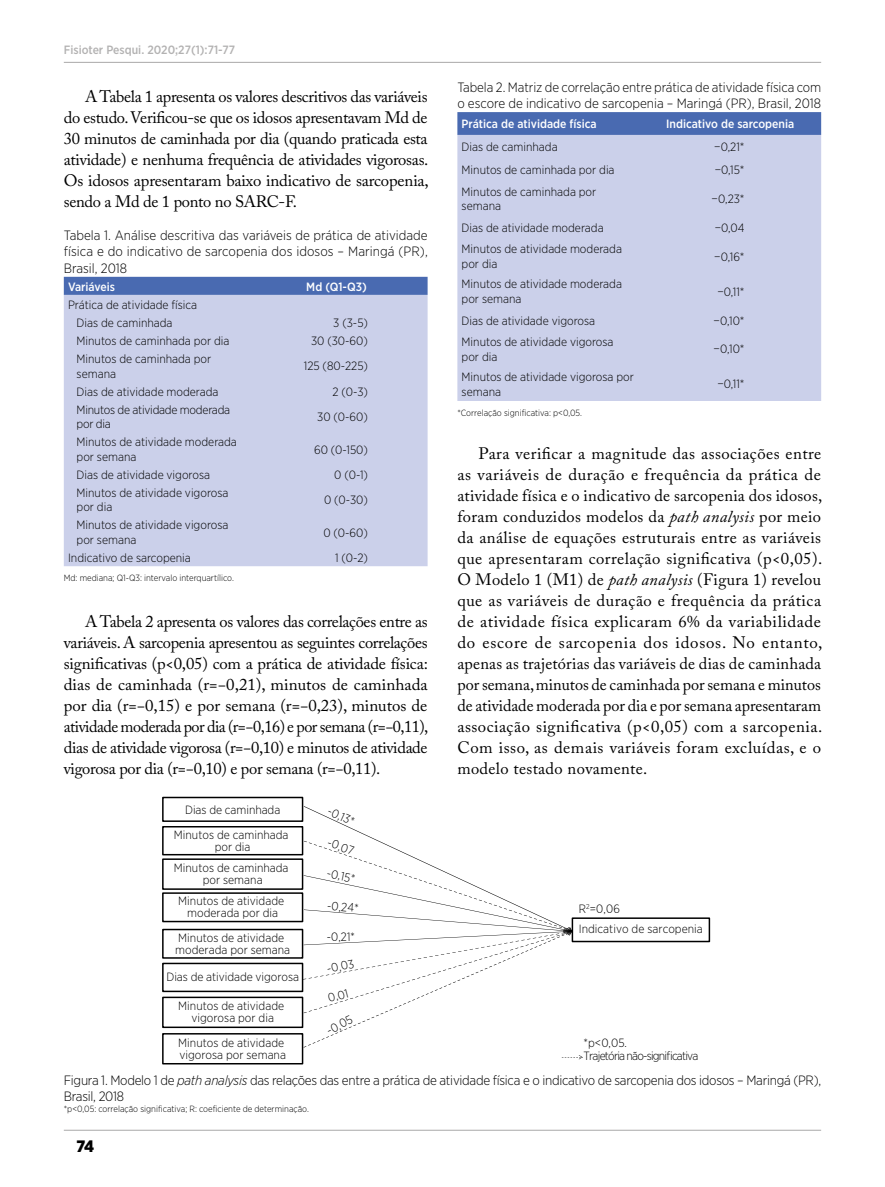
<style>
.page{position:relative;width:885px;height:1187px;background:#fff}
.page>*{position:absolute;margin:0;border:0;box-sizing:border-box;transform-origin:0 0}
.t1{font:16.5px/21px "Adobe Caslon Pro";letter-spacing:-.01em;color:#000;text-align:justify}
.t2{font:900 16.5px "Gotham Narrow";color:#000}
.t3{font:300 13.5px/16.2px "Gotham Narrow";letter-spacing:-.005em;color:#000}
.t4{font:300 12px/14.4px "Gotham Narrow";color:#000}
.t5{font:500 12px "Gotham Narrow";color:#fff}
.t6{font:300 12px/13.5px "Gotham Narrow";letter-spacing:-.065em;color:#000}
.t7{font:300 12px/14.4px "Gotham Narrow";letter-spacing:-.02em;color:#000}
.t8{font:500 12px "Gotham Narrow";color:#b3b2b2}
.t9{font:300 9px "Gotham Narrow";color:#000}
.s1{font-style:italic}
</style>
<div class="page">
<hr style="left:64px;top:62px;width:757px;height:1px;background:#b3b2b2">
<hr style="left:64px;top:1129px;width:757px;height:1px;background:#b3b2b2">
<div style="left:64px;top:277px;width:363px;height:18px;background:#496ab1"></div>
<div style="left:64px;top:295px;width:363px;height:271px;background:#cbd0ea"></div>
<svg style="left:457px;top:112px;width:364px;height:23px;background:#4a6bb1"></svg>
<div style="left:457px;top:135px;width:364px;height:266px;background:#cbd0ea"></div>
<div style="left:162px;top:796px;width:141px;height:25px;border:1px solid #000"></div>
<div style="left:162px;top:826px;width:141px;height:29px;border:1px solid #000"></div>
<div style="left:162px;top:858px;width:141px;height:31px;border:1px solid #000"></div>
<div style="left:162px;top:892px;width:141px;height:30px;border:1px solid #000"></div>
<div style="left:571px;top:917px;width:139px;height:25px;border:1px solid #000"></div>
<svg style="left:561px;top:1055px;width:21px;height:4px"></svg>
<div style="left:162px;top:928px;width:141px;height:30px;border:1px solid #000"></div>
<div style="left:162px;top:962px;width:141px;height:30px;border:1px solid #000"></div>
<div style="left:162px;top:996px;width:141px;height:31px;border:1px solid #000"></div>
<div style="left:162px;top:1032px;width:141px;height:32px;border:1px solid #000"></div>
<svg style="left:303px;top:806px;width:269px;height:241px"></svg>
<p class="t8" style="left:64px;top:42px;width:173px">Fisioter Pesqui. 2020;27(1):71-77</p>
<p class="t1" style="left:64px;top:86px;width:366px;text-indent:21px">A Tabela 1 apresenta os valores descritivos das variáveis do estudo. Verificou-se que os idosos apresentavam Md de 30 minutos de caminhada por dia (quando praticada esta atividade) e nenhuma frequência de atividades vigorosas.<br>Os idosos apresentaram baixo indicativo de sarcopenia, sendo a Md de 1 ponto no SARC-F.</p>
<p class="t3" style="left:64px;top:227px;width:365px;text-align:justify">Tabela 1. Análise descritiva das variáveis de prática de atividade física e do indicativo de sarcopenia dos idosos – Maringá (PR), Brasil, 2018</p>
<p class="t5" style="left:68px;top:279px;width:48px">Variáveis</p>
<p class="t5" style="left:306px;top:279px;width:62px">Md (Q1-Q3)</p>
<p class="t4" style="left:77px;top:295px;width:122px;line-height:18.1px;text-indent:-9px">Prática de atividade física<br>Dias de caminhada</p>
<p class="t4" style="left:333px;top:315px;width:36px">3 (3-5)</p>
<p class="t4" style="left:77px;top:333px;width:154px">Minutos de caminhada por dia</p>
<p class="t4" style="left:311px;top:333px;width:58px">30 (30-60)</p>
<p class="t4" style="left:77px;top:351px;width:136px">Minutos de caminhada por semana</p>
<p class="t4" style="left:304px;top:358px;width:66px">125 (80-225)</p>
<p class="t4" style="left:77px;top:384px;width:143px">Dias de atividade moderada</p>
<p class="t4" style="left:332px;top:384px;width:37px">2 (0-3)</p>
<p class="t7" style="left:77px;top:402px;width:155px">Minutos de atividade moderada por dia</p>
<p class="t4" style="left:317px;top:409px;width:52px">30 (0-60)</p>
<p class="t4" style="left:77px;top:434px;width:162px">Minutos de atividade moderada por semana</p>
<p class="t4" style="left:314px;top:442px;width:55px">60 (0-150)</p>
<p class="t4" style="left:77px;top:467px;width:135px">Dias de atividade vigorosa</p>
<p class="t4" style="left:334px;top:467px;width:35px">0 (0-1)</p>
<p class="t4" style="left:77px;top:485px;width:153px">Minutos de atividade vigorosa por dia</p>
<p class="t4" style="left:324px;top:492px;width:45px">0 (0-30)</p>
<p class="t4" style="left:77px;top:517px;width:153px">Minutos de atividade vigorosa por semana</p>
<p class="t4" style="left:323px;top:525px;width:46px">0 (0-60)</p>
<p class="t4" style="left:68px;top:550px;width:124px">Indicativo de sarcopenia</p>
<p class="t4" style="left:335px;top:550px;width:34px">1 (0-2)</p>
<p class="t9" style="left:64px;top:572px;width:171px">Md: mediana; Q1-Q3: intervalo interquartílico.</p>
<p class="t1" style="left:64px;top:611px;width:366px;text-indent:21px">A Tabela 2 apresenta os valores das correlações entre as variáveis. A sarcopenia apresentou as seguintes correlações significativas (p&lt;0,05) com a prática de atividade física: dias de caminhada (r=−0,21), minutos de caminhada por dia (r=−0,15) e por semana (r=−0,23), minutos de atividade moderada por dia (r=−0,16) e por semana (r=−0,11), dias de atividade vigorosa (r=−0,10) e minutos de atividade vigorosa por dia (r=−0,10) e por semana (r=−0,11).</p>
<p class="t4" style="left:174px;top:796px;width:116px;line-height:25px;text-align:center">Dias de caminhada<br>Minutos de caminhada</p>
<p class="t4" style="left:174px;top:835px;width:116px;line-height:21.6px;text-align:center">por dia<br>Minutos de caminhada</p>
<p class="t4" style="left:178px;top:869px;width:107px;line-height:20.9px;text-align:center">por semana<br>Minutos de atividade</p>
<p class="t4" style="left:187px;top:905px;width:92px">moderada por dia</p>
<p class="t4" style="left:175px;top:931px;width:116px;line-height:12px">Minutos de atividade moderada por semana</p>
<p class="t4" style="left:166px;top:969px;width:134px">Dias de atividade vigorosa</p>
<p class="t4" style="left:178px;top:999px;width:107px;line-height:12px;text-align:center">Minutos de atividade vigorosa por dia</p>
<p class="t4" style="left:178px;top:1035px;width:109px;line-height:12px">Minutos de atividade vigorosa por semana</p>
<p class="t4" style="left:331px;top:803px;width:30px;rotate:25deg">-0,13*</p>
<p class="t4" style="left:330px;top:835px;width:29px;rotate:18deg">-0,07</p>
<p class="t4" style="left:328px;top:865px;width:30px;rotate:11deg">-0,15*</p>
<p class="t4" style="left:328px;top:897px;width:33px;rotate:5deg">-0,24*</p>
<p class="t4" style="left:326px;top:929px;width:30px;rotate:-1deg">-0,21*</p>
<p class="t4" style="left:325px;top:961px;width:29px;rotate:-13deg">-0,03</p>
<p class="t4" style="left:326px;top:990px;width:22px;rotate:-14deg">0,01</p>
<p class="t4" style="left:324px;top:1024px;width:29px;rotate:-26deg">-0,05</p>
<p class="t3" style="left:457px;top:78px;width:365px">Tabela 2. Matriz de correlação entre prática de atividade física com o escore de indicativo de sarcopenia – Maringá (PR), Brasil, 2018</p>
<p class="t5" style="left:461px;top:116px;width:137px">Prática de atividade física</p>
<p class="t5" style="left:666px;top:116px;width:130px">Indicativo de sarcopenia</p>
<p class="t4" style="left:461px;top:139px;width:97px">Dias de caminhada</p>
<p class="t4" style="left:714px;top:139px;width:32px">−0,21*</p>
<p class="t4" style="left:461px;top:162px;width:154px">Minutos de caminhada por dia</p>
<p class="t4" style="left:714px;top:162px;width:31px">−0,15*</p>
<p class="t4" style="left:461px;top:184px;width:136px">Minutos de caminhada por semana</p>
<p class="t4" style="left:711px;top:191px;width:34px">−0,23*</p>
<p class="t4" style="left:461px;top:220px;width:143px">Dias de atividade moderada</p>
<p class="t4" style="left:714px;top:220px;width:31px">−0,04</p>
<p class="t4" style="left:461px;top:242px;width:162px">Minutos de atividade moderada por dia</p>
<p class="t4" style="left:714px;top:249px;width:32px">−0,16*</p>
<p class="t4" style="left:461px;top:277px;width:162px">Minutos de atividade moderada por semana</p>
<p class="t4" style="left:717px;top:284px;width:29px">−0,11*</p>
<p class="t4" style="left:461px;top:313px;width:135px">Dias de atividade vigorosa</p>
<p class="t4" style="left:713px;top:313px;width:32px">−0,10*</p>
<p class="t4" style="left:461px;top:334px;width:153px">Minutos de atividade vigorosa por dia</p>
<p class="t4" style="left:713px;top:341px;width:32px">−0,10*</p>
<p class="t4" style="left:461px;top:369px;width:174px">Minutos de atividade vigorosa por semana</p>
<p class="t4" style="left:717px;top:376px;width:29px">−0,11*</p>
<p class="t9" style="left:457px;top:407px;width:126px">*Correlação significativa: p&lt;0,05.</p>
<p class="t1" style="left:457px;top:443px;width:366px;text-indent:21px">Para verificar a magnitude das associações entre as variáveis de duração e frequência da prática de atividade física e o indicativo de sarcopenia dos idosos, foram conduzidos modelos da <span class="s1">path analysis</span> por meio da análise de equações estruturais entre as variáveis que apresentaram correlação significativa (p&lt;0,05).<br>O Modelo 1 (M1) de <span class="s1">path analysis</span> (Figura 1) revelou que as variáveis de duração e frequência da prática de atividade física explicaram 6% da variabilidade do escore de sarcopenia dos idosos. No entanto, apenas as trajetórias das variáveis de dias de caminhada por semana, minutos de caminhada por semana e minutos de atividade moderada por dia e por semana apresentaram associação significativa (p&lt;0,05) com a sarcopenia.<br>Com isso, as demais variáveis foram excluídas, e o modelo testado novamente.</p>
<p class="t4" style="left:578px;top:901px;width:43px;rotate:-1deg">R<sup>2</sup>=0,06</p>
<p class="t4" style="left:578px;top:921px;width:126px">Indicativo de sarcopenia</p>
<p class="t6" style="left:583px;top:1035px;width:116px">*p&lt;0,05.<br>Trajetória não-significativa</p>
<p class="t3" style="left:64px;top:1071px;width:758px">Figura 1. Modelo 1 de <span class="s1">path analysis</span> das relações das entre a prática de atividade física e o indicativo de sarcopenia dos idosos – Maringá (PR),<br>Brasil, 2018</p>
<p class="t9" style="left:64px;top:1102px;width:246px">*p&lt;0,05: correlação significativa; R: coeficiente de determinação.</p>
<p class="t2" style="left:77px;top:1135px;width:19px">74</p>
</div>
